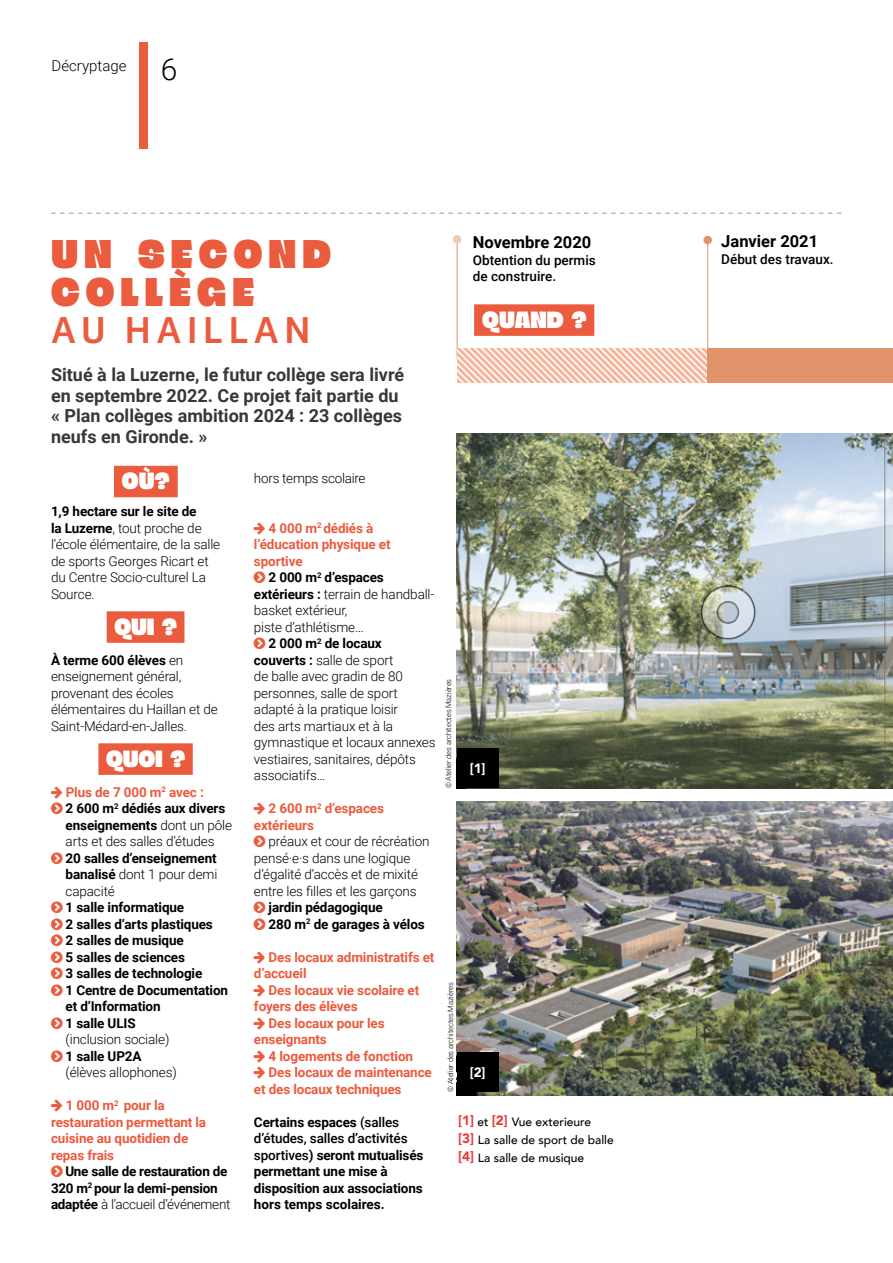
<style>
.page{position:relative;width:893px;height:1263px;background:#fff}
.page>*{position:absolute;margin:0;border:0;box-sizing:border-box;transform-origin:0 0}
.t1{font:43.5px/37.5px "Blogh Trial";letter-spacing:.14em;color:#eb5b3e}
.t2{font:39px "Bree";letter-spacing:.15em;color:#eb5b3e}
.t3{font:25.5px "Blogh Trial";letter-spacing:-.005em;color:#fff}
.t4{font:700 18px/20.7px "Roboto";color:#353839}
.t5{font:700 16.5px "Roboto";color:#000}
.t6{font:300 15px "Roboto";color:#000}
.t7{font:300 13.5px/16.5px "Roboto";letter-spacing:-.01em;color:#000}
.t8{font:700 13.5px/16.5px "Roboto";letter-spacing:-.01em;color:#000}
.t9{font:700 13.5px/16.5px "Roboto";letter-spacing:-.01em;color:#eb5b3e}
.t10{font:500 13.5px/16.5px "Roboto";color:#000}
.t11{font:900 13.5px "Avenir";color:#fff}
.t12{font:500 12px/18px "Avenir";color:#000}
.t13{font:300 7.5px "Roboto";letter-spacing:-.01em;color:#000}
.s1{font-size:30px}
.s2{font-weight:700}
.s3{color:#eb5b3e}
.s4{font-weight:300}
.s5{font-weight:500}
.s6{font-weight:900;font-size:13.5px;color:#e83d3e}
</style>
<div class="page">
<svg style="left:51px;top:213px;width:790px;height:1px"></svg>
<div style="left:139px;top:42px;width:9px;height:106px;background:#eb5b3e"></div>
<div style="left:114px;top:466px;width:64px;height:31px;background:#eb5b3e"></div>
<div style="left:107px;top:611px;width:77px;height:32px;background:#eb5b3e"></div>
<div style="left:98px;top:743px;width:95px;height:32px;background:#eb5b3e"></div>
<img style="left:457px;top:434px;width:436px;height:354px">
<img style="left:457px;top:802px;width:436px;height:293px">
<div style="left:708px;top:349px;width:185px;height:34px;background:#e1936a"></div>
<hr style="left:457px;top:243px;width:1px;height:116px;background:#e1936a">
<div style="left:453px;top:235px;width:8px;height:9px;background:#f0cab3;border-radius:50%"></div>
<hr style="left:707px;top:244px;width:1px;height:124px;background:#e1936a">
<div style="left:703px;top:236px;width:9px;height:8px;background:#e1936a;border-radius:50%"></div>
<svg style="left:457px;top:349px;width:250px;height:34px"></svg>
<div style="left:474px;top:304px;width:120px;height:32px;background:#eb5b3e"></div>
<div style="left:457px;top:748px;width:41px;height:39px;background:#000"></div>
<div style="left:457px;top:1052px;width:41px;height:39px;background:#000"></div>
<p class="t6" style="left:52px;top:55px;width:127px">Décryptage <span class="s1">6</span></p>
<h1 class="t1" style="left:51px;top:235px;width:281px">UN SECOND<br>COLLÈGE</h1>
<h2 class="t2" style="left:51px;top:300px;width:260px">AU HAILLAN</h2>
<h3 class="t4" style="left:51px;top:364px;width:355px">Situé à la Luzerne, le futur collège sera livré en septembre 2022. Ce projet fait partie du « Plan collèges ambition 2024 : 23 collèges neufs en Gironde. »</h3>
<h3 class="t3" style="left:122px;top:467px;width:49px">OÙ?</h3>
<p class="t7" style="left:51px;top:502px;width:171px"><span class="s2">1,9 hectare sur le site de<br>la Luzerne</span>, tout proche de l’école élémentaire, de la salle de sports Georges Ricart et du Centre Socio-culturel La<br>Source.</p>
<h3 class="t3" style="left:114px;top:612px;width:64px">QUI ?</h3>
<p class="t7" style="left:51px;top:651px;width:168px"><span class="s2">À terme 600 élèves</span> en enseignement général, provenant des écoles élémentaires du Haillan et de<br>Saint-Médard-en-Jalles.</p>
<h3 class="t3" style="left:106px;top:744px;width:81px">QUOI ?</h3>
<p class="t8" style="left:66px;top:783px;width:168px"><span class="s3">Plus de 7 000 m</span><sup>2</sup> <span class="s3">avec :<br></span>2 600 m<sup>2</sup> dédiés aux divers enseignements <span class="s4">dont un pôle arts et des salles d’études</span></p>
<p class="t8" style="left:66px;top:849px;width:153px;text-align:justify">20 salles d’enseignement banalisé <span class="s4">dont 1 pour demi capacité</span></p>
<p class="t8" style="left:66px;top:898px;width:164px">1 salle informatique<br>2 salles d’arts plastiques<br>2 salles de musique<br>5 salles de sciences<br>3 salles de technologie<br>1 Centre de Documentation et d’Information<br>1 salle ULIS</p>
<p class="t7" style="left:66px;top:1030px;width:105px">(inclusion sociale)</p>
<p class="t8" style="left:66px;top:1047px;width:78px">1 salle UP2A</p>
<p class="t7" style="left:66px;top:1063px;width:113px">(élèves allophones)</p>
<p class="t9" style="left:51px;top:1096px;width:157px;text-indent:15px">1 000 m<sup>2</sup> pour la restauration permettant la cuisine au quotidien de repas frais</p>
<p class="t8" style="left:51px;top:1162px;width:181px;text-indent:14px">Une salle de restauration de<br>320 m<sup>2</sup> pour la demi-pension adaptée <span class="s4">à l’accueil d’événement</span></p>
<p class="t7" style="left:254px;top:469px;width:113px">hors temps scolaire</p>
<p class="t9" style="left:254px;top:519px;width:138px;text-indent:15px">4 000 m<sup>2</sup> dédiés à l’éducation physique et sportive</p>
<p class="t8" style="left:269px;top:568px;width:117px">2 000 m<sup>2</sup> d’espaces</p>
<p class="t7" style="left:254px;top:585px;width:182px"><span class="s2">extérieurs :</span> terrain de handball-</p>
<p class="t7" style="left:254px;top:601px;width:95px">basket extérieur,</p>
<p class="t7" style="left:254px;top:618px;width:111px">piste d’athlétisme…</p>
<p class="t8" style="left:269px;top:634px;width:115px">2 000 m<sup>2</sup> de locaux</p>
<p class="t7" style="left:254px;top:651px;width:141px"><span class="s2">couverts :</span> salle de sport</p>
<p class="t7" style="left:254px;top:667px;width:151px">de balle avec gradin de 80</p>
<p class="t7" style="left:254px;top:684px;width:145px">personnes, salle de sport</p>
<p class="t7" style="left:254px;top:700px;width:146px">adapté à la pratique loisir</p>
<p class="t7" style="left:254px;top:717px;width:141px">des arts martiaux et à la</p>
<p class="t7" style="left:254px;top:733px;width:183px">gymnastique et locaux annexes</p>
<p class="t7" style="left:254px;top:750px;width:163px">vestiaires, sanitaires, dépôts</p>
<p class="t7" style="left:254px;top:766px;width:73px">associatifs…</p>
<p class="t9" style="left:254px;top:799px;width:132px;text-indent:15px">2 600 m<sup>2</sup> d’espaces extérieurs</p>
<p class="t7" style="left:254px;top:832px;width:177px;text-indent:15px">préaux et cour de récréation pensé·e·s dans une logique d’égalité d’accès et de mixité entre les filles et les garçons</p>
<p class="t8" style="left:269px;top:898px;width:158px">jardin pédagogique<br>280 m<sup>2</sup> de garages à vélos</p>
<p class="t9" style="left:254px;top:948px;width:182px;text-indent:15px">Des locaux administratifs et d’accueil</p>
<p class="t9" style="left:269px;top:981px;width:152px">Des locaux vie scolaire et</p>
<p class="t9" style="left:254px;top:997px;width:105px">foyers des élèves</p>
<p class="t9" style="left:269px;top:1014px;width:118px">Des locaux pour les</p>
<p class="t9" style="left:254px;top:1030px;width:74px">enseignants</p>
<p class="t9" style="left:269px;top:1047px;width:146px">4 logements de fonction</p>
<p class="t9" style="left:269px;top:1063px;width:165px">Des locaux de maintenance</p>
<p class="t9" style="left:254px;top:1080px;width:149px">et des locaux techniques</p>
<p class="t8" style="left:254px;top:1113px;width:171px">Certains espaces <span class="s5">(salles d’études, salles d’activités sportives</span>) seront mutualisés permettant une mise à disposition aux associations hors temps scolaires.</p>
<p class="t5" style="left:473px;top:231px;width:120px">Novembre 2020</p>
<p class="t10" style="left:473px;top:251px;width:124px">Obtention du permis de construire.</p>
<h3 class="t3" style="left:482px;top:305px;width:106px">QUAND ?</h3>
<p class="t13" style="left:443px;top:788px;width:111px;rotate:-90deg">© Atelier des architectes Mazières</p>
<p class="t11" style="left:470px;top:757px;width:17px">[1]</p>
<p class="t13" style="left:445px;top:1092px;width:111px;rotate:-90deg">© Atelier des architectes Mazières</p>
<p class="t11" style="left:470px;top:1061px;width:17px">[2]</p>
<p class="t12" style="left:458px;top:1112px;width:157px"><span class="s6">[1]</span> et <span class="s6">[2]</span> Vue exterieure<br><span class="s6">[3]</span> La salle de sport de balle <span class="s6">[4]</span> La salle de musique</p>
<p class="t5" style="left:721px;top:230px;width:98px">Janvier 2021</p>
<p class="t10" style="left:721px;top:250px;width:114px">Début des travaux.</p>
</div>
